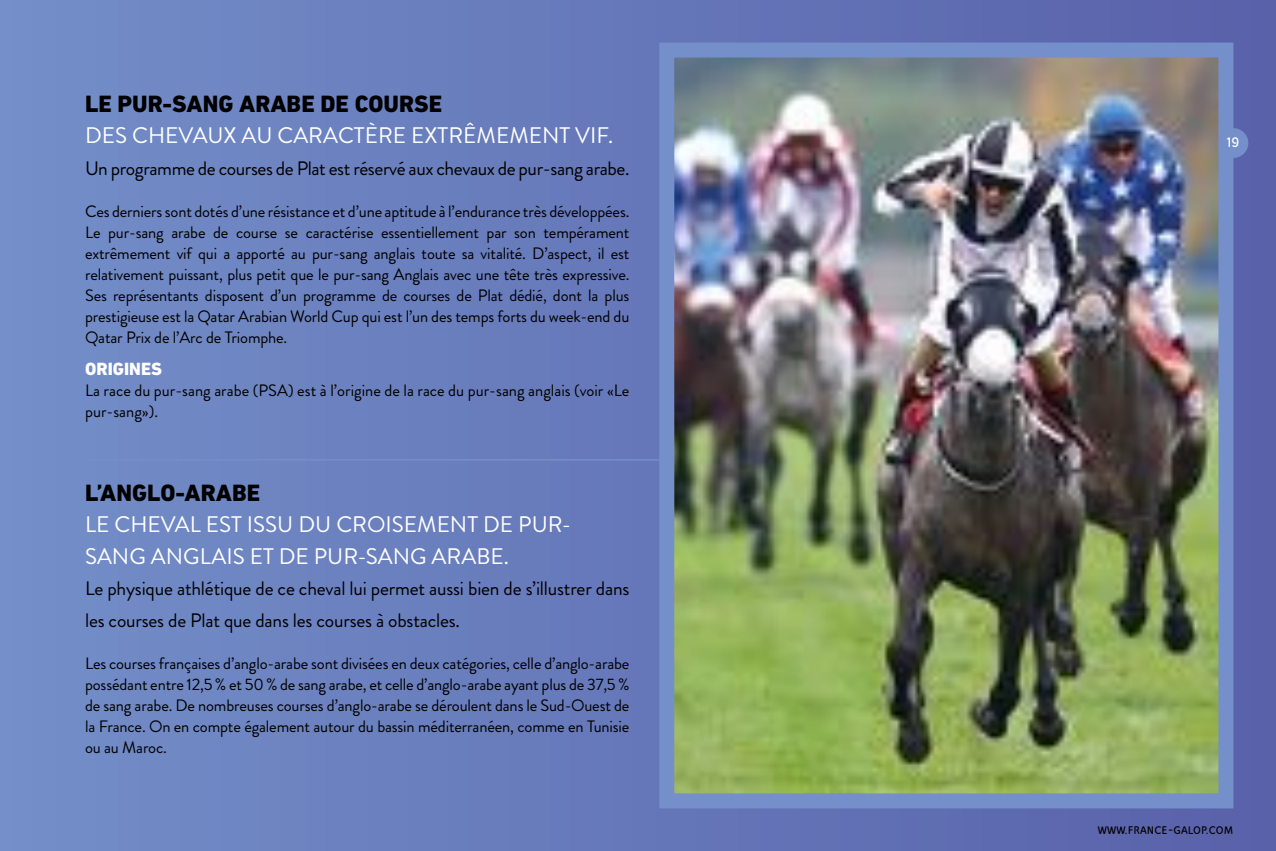
<style>
.page{position:relative;width:1276px;height:851px;background:#fff}
.page>*{position:absolute;margin:0;border:0;box-sizing:border-box;transform-origin:0 0}
.t1{font:800 24px "DIN Next CYR";color:#000}
.t2{font:22.5px/31.5px "Brandon Grotesque";color:#fff}
.t3{font:19.5px/31.5px "Brandon Grotesque";letter-spacing:-.01em;color:#000}
.t4{font:800 18px "DIN Next CYR";color:#fff}
.t5{font:16.5px/21px "Brandon Grotesque";letter-spacing:-.01em;color:#000;text-align:justify}
.t6{font:800 15px "Speak Pro";color:#fff}
.t7{font:800 12px "Speak Pro";letter-spacing:.005em;color:#000}
</style>
<div class="page">
<div style="left:0;top:0;width:1276px;height:850px;background:linear-gradient(to right,#738ec9,#5961aa)"></div>
<hr style="left:85px;top:459px;width:583px;height:1px;background:#748fc9">
<img style="left:675px;top:59px;width:542px;height:733px">
<div style="left:659px;top:43px;width:574px;height:765px;border:15px solid #748fc9"></div>
<div style="left:1218px;top:128px;width:30px;height:30px;background:#748fc9;border-radius:50%"></div>
<h1 class="t1" style="left:85px;top:89px;width:358px">LE PUR-SANG ARABE DE COURSE</h1>
<h2 class="t2" style="left:85px;top:120px;width:529px">DES CHEVAUX AU CARACTÈRE EXTRÊMEMENT VIF.</h2>
<p class="t3" style="left:85px;top:153px;width:546px">Un programme de courses de Plat est réservé aux chevaux de pur-sang arabe.</p>
<p class="t5" style="left:85px;top:201px;width:546px">Ces derniers sont dotés d’une résistance et d’une aptitude à l’endurance très développées.<br>Le pur-sang arabe de course se caractérise essentiellement par son tempérament extrêmement vif qui a apporté au pur-sang anglais toute sa vitalité. D’aspect, il est relativement puissant, plus petit que le pur-sang Anglais avec une tête très expressive.<br>Ses représentants disposent d’un programme de courses de Plat dédié, dont la plus prestigieuse est la Qatar Arabian World Cup qui est l’un des temps forts du week-end du Qatar Prix de l’Arc de Triomphe.</p>
<p class="t4" style="left:85px;top:358px;width:78px">ORIGINES</p>
<p class="t5" style="left:85px;top:379px;width:546px">La race du pur-sang arabe (PSA) est à l’origine de la race du pur-sang anglais (voir «Le pur-sang»).</p>
<h1 class="t1" style="left:85px;top:478px;width:177px">L’ANGLO-ARABE</h1>
<h2 class="t2" style="left:85px;top:509px;width:488px">LE CHEVAL EST ISSU DU CROISEMENT DE PUR-<br>SANG ANGLAIS ET DE PUR-SANG ARABE.</h2>
<p class="t3" style="left:85px;top:573px;width:546px">Le physique athlétique de ce cheval lui permet aussi bien de s’illustrer dans les courses de Plat que dans les courses à obstacles.</p>
<p class="t5" style="left:85px;top:652px;width:546px">Les courses françaises d’anglo-arabe sont divisées en deux catégories, celle d’anglo-arabe possédant entre 12,5 % et 50 % de sang arabe, et celle d’anglo-arabe ayant plus de 37,5 % de sang arabe. De nombreuses courses d’anglo-arabe se déroulent dans le Sud-Ouest de la France. On en compte également autour du bassin méditerranéen, comme en Tunisie ou au Maroc.</p>
<p class="t6" style="left:1225px;top:133px;width:16px">19</p>
<p class="t7" style="left:1097px;top:823px;width:137px">WWW.FRANCE-GALOP.COM</p>
</div>
